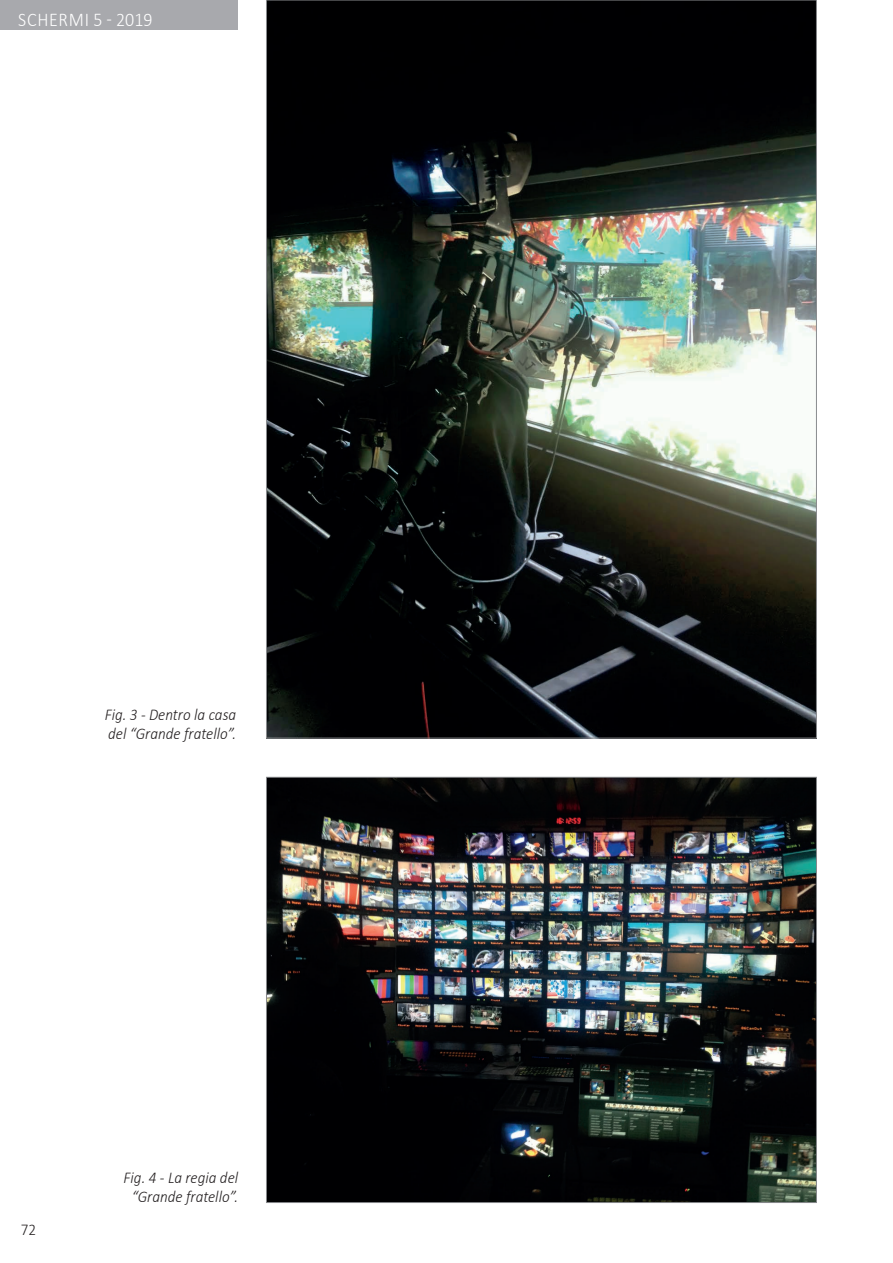
<style>
.page{position:relative;width:893px;height:1263px;background:#fff}
.page>*{position:absolute;margin:0;border:0;box-sizing:border-box;transform-origin:0 0}
.t1{font:300 19.5px "Calibri";letter-spacing:.04em;color:#fff;scale:.92 1}
.t2{font:italic 300 16.5px/19.8px "Calibri";color:#231f20;scale:.92 1}
.t3{font:300 16.5px "Calibri";color:#231f20;scale:.92 1}
</style>
<div class="page">
<div style="left:0;top:0;width:238px;height:30px;background:#a8a9ad"></div>
<img style="left:268px;top:2px;width:547px;height:734px">
<img style="left:268px;top:779px;width:547px;height:422px">
<p class="t1" style="left:18px;top:7px;width:148px">SCHERMI 5 - 2019</p>
<p class="t2" style="left:105px;top:704px;width:144px">Fig. 3 - Dentro la casa del “Grande fratello”.</p>
<p class="t3" style="left:21px;top:1219px;width:18px">72</p>
<p class="t2" style="left:124px;top:1167px;width:126px;text-align:center">Fig. 4 - La regia del “Grande fratello”.</p>
</div>
